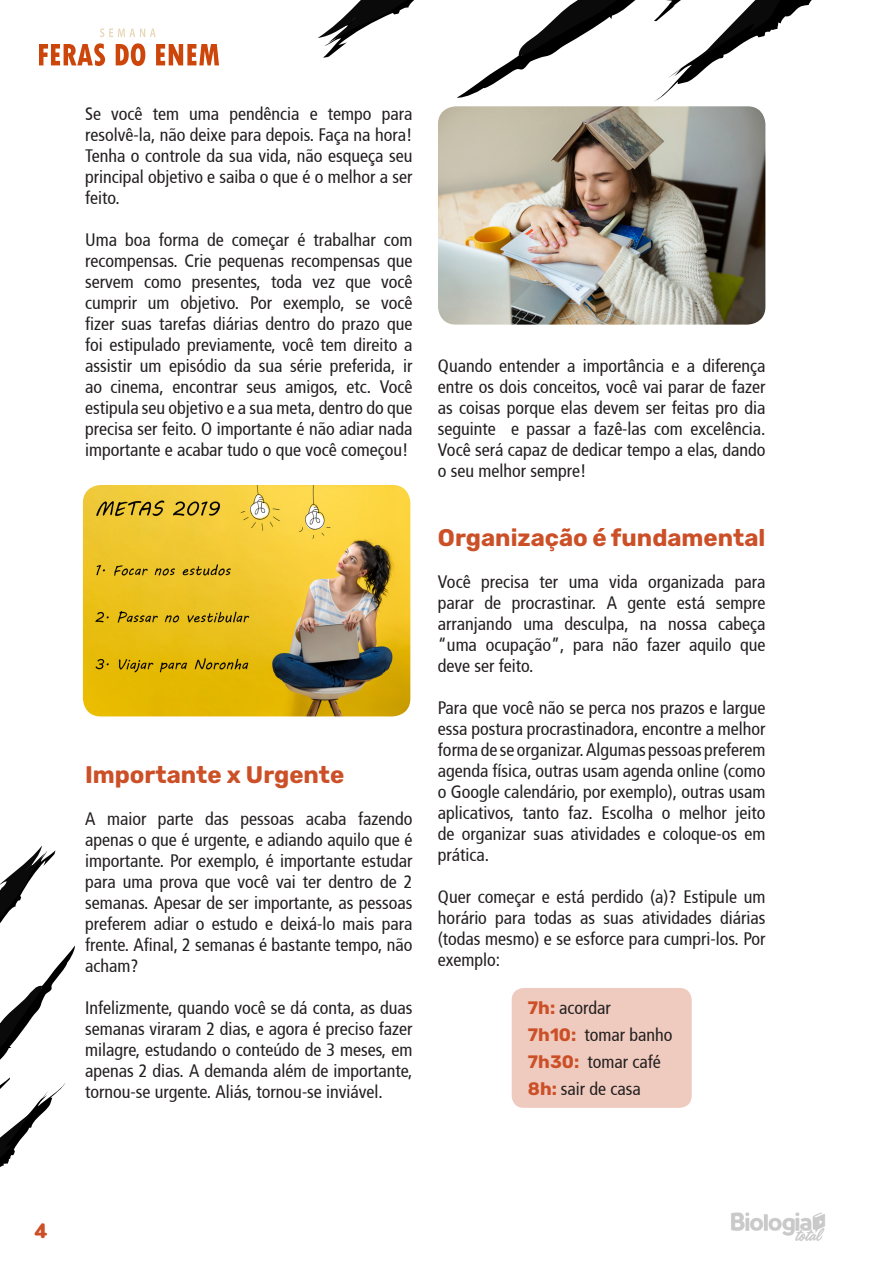
<style>
.page{position:relative;width:893px;height:1263px;background:#fff}
.page>*{position:absolute;margin:0;border:0;box-sizing:border-box;transform-origin:0 0}
.t1{font:700 24px "Rubik";color:#cc5027}
.t2{font:900 21px "Nunito";color:#cc5027}
.t3{font:18px/21px "Articulate Narrow";color:#231f20;text-align:justify}
.s1{font-family:"Rubik";font-weight:700;color:#cc5027}
</style>
<div class="page">
<img style="left:731px;top:1212px;width:94px;height:29px">
<svg style="left:0;top:845px;width:75px;height:322px"></svg>
<svg style="left:318px;top:0;width:494px;height:102px"></svg>
<svg style="left:39px;top:43px;width:66px;height:23px"></svg>
<svg style="left:116px;top:43px;width:29px;height:23px"></svg>
<svg style="left:156px;top:44px;width:63px;height:21px"></svg>
<svg style="left:100px;top:28px;width:56px;height:9px"></svg>
<div style="left:512px;top:988px;width:180px;height:120px;background:#efcabe;border-radius:12px"></div>
<img style="left:83px;top:485px;width:327px;height:231px">
<img style="left:438px;top:106px;width:327px;height:219px">
<p class="t3" style="left:85px;top:103px;width:329px">Se você tem uma pendência e tempo para resolvê-la, não deixe para depois. Faça na hora!<br>Tenha o controle da sua vida, não esqueça seu principal objetivo e saiba o que é o melhor a ser feito.</p>
<p class="t3" style="left:85px;top:229px;width:329px">Uma boa forma de começar é trabalhar com recompensas. Crie pequenas recompensas que servem como presentes, toda vez que você cumprir um objetivo. Por exemplo, se você fizer suas tarefas diárias dentro do prazo que foi estipulado previamente, você tem direito a assistir um episódio da sua série preferida, ir ao cinema, encontrar seus amigos, etc. Você estipula seu objetivo e a sua meta, dentro do que precisa ser feito. O importante é não adiar nada importante e acabar tudo o que você começou!</p>
<p class="t1" style="left:85px;top:760px;width:261px">Importante x Urgente</p>
<p class="t3" style="left:85px;top:808px;width:329px">A maior parte das pessoas acaba fazendo apenas o que é urgente, e adiando aquilo que é importante. Por exemplo, é importante estudar para uma prova que você vai ter dentro de 2 semanas. Apesar de ser importante, as pessoas preferem adiar o estudo e deixá-lo mais para frente. Afinal, 2 semanas é bastante tempo, não acham?</p>
<p class="t3" style="left:85px;top:997px;width:329px">Infelizmente, quando você se dá conta, as duas semanas viraram 2 dias, e agora é preciso fazer milagre, estudando o conteúdo de 3 meses, em apenas 2 dias. A demanda além de importante, tornou-se urgente. Aliás, tornou-se inviável.</p>
<p class="t3" style="left:438px;top:355px;width:329px">Quando entender a importância e a diferença entre os dois conceitos, você vai parar de fazer as coisas porque elas devem ser feitas pro dia seguinte e passar a fazê-las com excelência.<br>Você será capaz de dedicar tempo a elas, dando o seu melhor sempre!</p>
<p class="t1" style="left:438px;top:523px;width:329px">Organização é fundamental</p>
<p class="t3" style="left:438px;top:571px;width:329px">Você precisa ter uma vida organizada para parar de procrastinar. A gente está sempre arranjando uma desculpa, na nossa cabeça “uma ocupação”, para não fazer aquilo que deve ser feito.</p>
<p class="t3" style="left:438px;top:697px;width:329px">Para que você não se perca nos prazos e largue essa postura procrastinadora, encontre a melhor forma de se organizar. Algumas pessoas preferem agenda física, outras usam agenda online (como o Google calendário, por exemplo), outras usam aplicativos, tanto faz. Escolha o melhor jeito de organizar suas atividades e coloque-os em prática.</p>
<p class="t3" style="left:438px;top:886px;width:329px">Quer começar e está perdido (a)? Estipule um horário para todas as suas atividades diárias (todas mesmo) e se esforce para cumpri-los. Por exemplo:</p>
<p class="t3" style="left:528px;top:997px;width:84px"><span class="s1">7h:</span> acordar</p>
<p class="t3" style="left:528px;top:1024px;width:146px"><span class="s1">7h10:</span> tomar banho</p>
<p class="t3" style="left:528px;top:1051px;width:134px"><span class="s1">7h30:</span> tomar café</p>
<p class="t3" style="left:528px;top:1078px;width:114px"><span class="s1">8h:</span> sair de casa</p>
<p class="t2" style="left:35px;top:1215px;width:14px">4</p>
</div>
